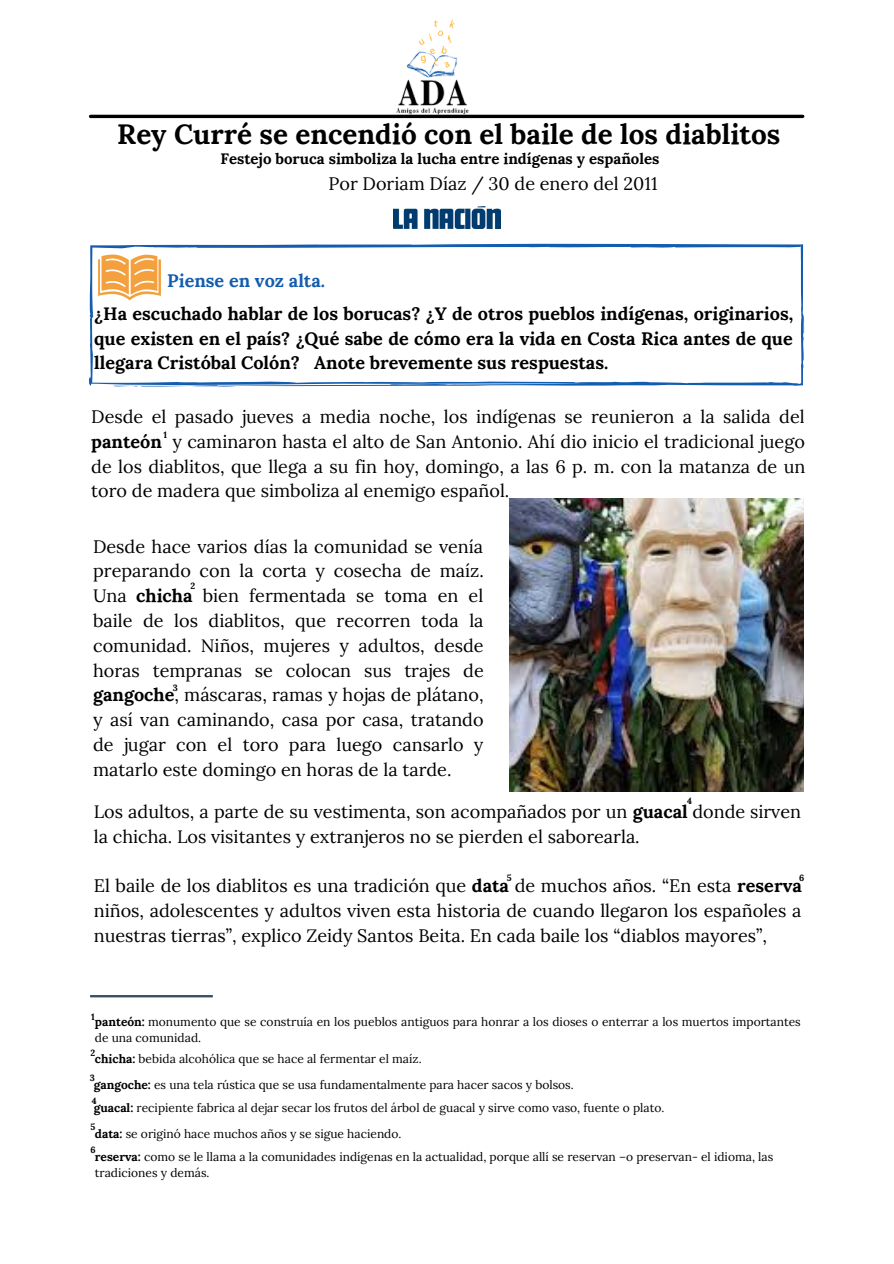
<style>
.page{position:relative;width:894px;height:1264px;background:#fff}
.page>*{position:absolute;margin:0;border:0;box-sizing:border-box;transform-origin:0 0}
.t1{font:700 27.9px "Lora";color:#000}
.t2{font:18px/24.8px "Lora";color:#000;text-align:justify}
.t3{font:700 18px/24.8px "Lora";color:#000;text-align:justify}
.t4{font:700 18px "Lora";color:#145dae}
.t5{font:700 15px "Lora";color:#000}
.t6{font:12px/16px "Lora";color:#000}
.t7{font:700 9px "Lora";color:#000}
.s1{font-weight:700}
</style>
<div class="page">
<img style="left:396px;top:20px;width:72px;height:99px">
<svg style="left:89px;top:243px;width:715px;height:144px"></svg>
<svg style="left:90px;top:995px;width:123px;height:2px"></svg>
<img style="left:92px;top:243px;width:75px;height:72px">
<img style="left:394px;top:206px;width:107px;height:23px">
<img style="left:509px;top:498px;width:293px;height:293px">
<hr style="left:90px;top:115px;width:712px;height:3px;background:#000">
<p class="t1" style="left:117px;top:116px;width:664px">Rey Curré se encendió con el baile de los diablitos</p>
<p class="t5" style="left:220px;top:149px;width:440px">Festejo boruca simboliza la lucha entre indígenas y españoles</p>
<p class="t2" style="left:328px;top:171px;width:330px">Por Doriam Díaz / 30 de enero del 2011</p>
<p class="t4" style="left:167px;top:268px;width:159px">Piense en voz alta.</p>
<p class="t3" style="left:94px;top:301px;width:700px">¿Ha escuchado hablar de los borucas? ¿Y de otros pueblos indígenas, originarios, que existen en el país? ¿Qué sabe de cómo era la vida en Costa Rica antes de que llegara Cristóbal Colón? Anote brevemente sus respuestas.</p>
<p class="t2" style="left:91px;top:404px;width:715px">Desde el pasado jueves a media noche, los indígenas se reunieron a la salida del <span class="s1">panteón</span> y caminaron hasta el alto de San Antonio. Ahí dio inicio el tradicional juego de los diablitos, que llega a su fin hoy, domingo, a las 6 p. m. con la matanza de un toro de madera que simboliza al enemigo español.</p>
<p class="t7" style="left:164px;top:429px;width:5px">1</p>
<p class="t2" style="left:93px;top:533px;width:392px">Desde hace varios días la comunidad se venía preparando con la corta y cosecha de maíz.<br>Una <span class="s1">chicha</span> bien fermentada se toma en el baile de los diablitos, que recorren toda la comunidad. Niños, mujeres y adultos, desde horas tempranas se colocan sus trajes de <span class="s1">gangoche</span>, máscaras, ramas y hojas de plátano, y así van caminando, casa por casa, tratando de jugar con el toro para luego cansarlo y matarlo este domingo en horas de la tarde.</p>
<p class="t7" style="left:190px;top:580px;width:6px">2</p>
<p class="t7" style="left:173px;top:682px;width:7px">3</p>
<p class="t7" style="left:687px;top:794px;width:6px">4</p>
<p class="t2" style="left:94px;top:799px;width:708px">Los adultos, a parte de su vestimenta, son acompañados por un <span class="s1">guacal</span> donde sirven la chicha. Los visitantes y extranjeros no se pierden el saborearla.</p>
<p class="t2" style="left:94px;top:873px;width:709px">El baile de los diablitos es una tradición que <span class="s1">data</span> de muchos años. “En esta <span class="s1">reserva </span>niños, adolescentes y adultos viven esta historia de cuando llegaron los españoles a nuestras tierras”, explico Zeidy Santos Beita. En cada baile los “diablos mayores”,</p>
<p class="t7" style="left:507px;top:872px;width:6px">5</p>
<p class="t7" style="left:799px;top:872px;width:7px">6</p>
<p class="t7" style="left:91px;top:1010px;width:5px">1</p>
<p class="t6" style="left:95px;top:1013px;width:707px"><span class="s1">panteón:</span> monumento que se construía en los pueblos antiguos para honrar a los dioses o enterrar a los muertos importantes de una comunidad.</p>
<p class="t7" style="left:91px;top:1046px;width:6px">2</p>
<p class="t6" style="left:95px;top:1051px;width:328px"><span class="s1">chicha:</span> bebida alcohólica que se hace al fermentar el maíz.</p>
<p class="t7" style="left:90px;top:1071px;width:7px">3</p>
<p class="t6" style="left:94px;top:1076px;width:481px"><span class="s1">gangoche:</span> es una tela rústica que se usa fundamentalmente para hacer sacos y bolsos.</p>
<p class="t6" style="left:94px;top:1099px;width:572px"><span class="s1">guacal:</span> recipiente fabrica al dejar secar los frutos del árbol de guacal y sirve como vaso, fuente o plato.</p>
<p class="t6" style="left:95px;top:1125px;width:308px"><span class="s1">data:</span> se originó hace muchos años y se sigue haciendo.</p>
<p class="t6" style="left:95px;top:1148px;width:679px"><span class="s1">reserva:</span> como se le llama a la comunidades indígenas en la actualidad, porque allí se reservan –o preservan- el idioma, las tradiciones y demás.</p>
<p class="t7" style="left:92px;top:1094px;width:6px">4</p>
<p class="t7" style="left:90px;top:1121px;width:6px">5</p>
<p class="t7" style="left:90px;top:1144px;width:7px">6</p>
</div>
